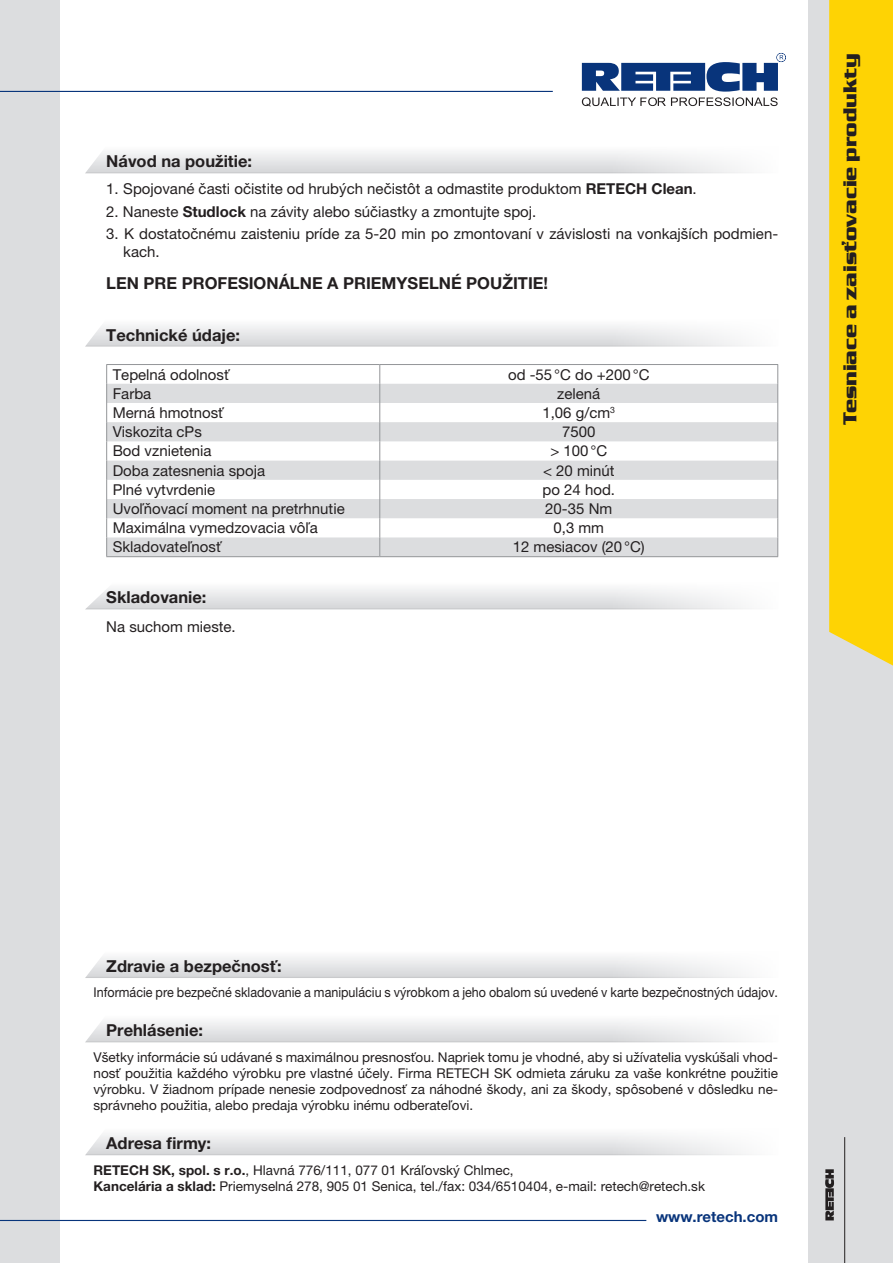
<style>
.page{position:relative;width:893px;height:1263px;background:#fff}
.page>*{position:absolute;margin:0;border:0;box-sizing:border-box;transform-origin:0 0}
.t1{font:700 19.5px "Serpentine DEE";color:#231f20}
.t2{font:700 16.5px "Helvetica Neue LT Pro";color:#231f20}
.t3{font:15px/18px "Helvetica Neue LT Pro";color:#231f20}
.t4{font:700 15px "Helvetica Neue LT Pro";color:#08347b}
.t5{font:13.5px/16.2px "Helvetica Neue LT Pro";color:#231f20;text-align:justify}
.t6{font:13.5px "Helvetica Neue LT Pro";color:#231f20;scale:.93 1}
.s1{font-weight:700}
</style>
<div class="page">
<div style="left:808px;top:0;width:85px;height:1263px;background:#dcdddf"></div>
<div style="left:829px;top:0;width:64px;height:666px;background:#fed304"></div>
<div style="left:0;top:0;width:60px;height:1263px;background:#dcdddf"></div>
<hr style="left:0;top:91px;width:553px;height:1px;background:#08347b">
<svg style="left:582px;top:53px;width:204px;height:54px"></svg>
<hr style="left:844px;top:1137px;width:1px;height:126px;background:#231f20">
<svg style="left:825px;top:1169px;width:9px;height:51px"></svg>
<hr style="left:0;top:1220px;width:646px;height:1px;background:#08347b">
<svg style="left:85px;top:957px;width:667px;height:21px"></svg>
<svg style="left:85px;top:1021px;width:664px;height:21px"></svg>
<svg style="left:85px;top:1134px;width:664px;height:21px"></svg>
<svg style="left:85px;top:152px;width:664px;height:21px"></svg>
<svg style="left:86px;top:325px;width:660px;height:21px"></svg>
<svg style="left:107px;top:384px;width:670px;height:172px;fill:#dcdddf"></svg>
<hr style="left:106px;top:364px;width:274px;height:1px;background:#939598">
<hr style="left:380px;top:364px;width:398px;height:1px;background:#939598">
<svg style="left:106px;top:365px;width:1px;height:191px"></svg>
<svg style="left:777px;top:365px;width:1px;height:191px"></svg>
<hr style="left:106px;top:556px;width:274px;height:1px;background:#939598">
<hr style="left:380px;top:556px;width:398px;height:1px;background:#939598">
<svg style="left:380px;top:365px;width:1px;height:191px"></svg>
<svg style="left:86px;top:588px;width:663px;height:21px"></svg>
<p class="t2" style="left:106px;top:151px;width:147px">Návod na použitie:</p>
<p class="t3" style="left:106px;top:180px;width:592px">1. Spojované časti očistite od hrubých nečistôt a odmastite produktom <span class="s1">RETECH Clean</span>.</p>
<p class="t3" style="left:106px;top:202px;width:432px">2. Naneste <span class="s1">Studlock</span> na závity alebo súčiastky a zmontujte spoj.</p>
<p class="t3" style="left:123px;top:224px;width:656px;text-indent:-17px">3. K dostatočnému zaisteniu príde za 5-20 min po zmontovaní v závislosti na vonkajších podmien&shy;kach.</p>
<p class="t2" style="left:106px;top:273px;width:443px">LEN PRE PROFESIONÁLNE A PRIEMYSELNÉ POUŽITIE!</p>
<p class="t2" style="left:106px;top:324px;width:135px">Technické údaje:</p>
<p class="t3" style="left:113px;top:365px;width:118px">Tepelná odolnosť</p>
<p class="t3" style="left:508px;top:365px;width:143px">od -55°C do +200°C</p>
<p class="t3" style="left:113px;top:384px;width:40px">Farba</p>
<p class="t3" style="left:557px;top:384px;width:45px">zelená</p>
<p class="t3" style="left:113px;top:403px;width:113px">Merná hmotnosť</p>
<p class="t3" style="left:542px;top:403px;width:74px">1,06 g/cm<sup>3</sup></p>
<p class="t3" style="left:113px;top:423px;width:91px">Viskozita cPs</p>
<p class="t3" style="left:562px;top:423px;width:35px">7500</p>
<p class="t3" style="left:113px;top:442px;width:100px">Bod vznietenia</p>
<p class="t3" style="left:550px;top:442px;width:58px">&gt; 100°C</p>
<p class="t3" style="left:113px;top:461px;width:154px">Doba zatesnenia spoja</p>
<p class="t3" style="left:543px;top:461px;width:73px">&lt; 20 minút</p>
<p class="t3" style="left:113px;top:480px;width:104px">Plné vytvrdenie</p>
<p class="t3" style="left:542px;top:480px;width:74px">po 24 hod.</p>
<p class="t3" style="left:113px;top:499px;width:234px">Uvoľňovací moment na pretrhnutie</p>
<p class="t3" style="left:545px;top:499px;width:68px">20-35 Nm</p>
<p class="t3" style="left:113px;top:519px;width:207px">Maximálna vymedzovacia vôľa</p>
<p class="t3" style="left:553px;top:519px;width:52px">0,3 mm</p>
<p class="t3" style="left:113px;top:538px;width:110px">Skladovateľnosť</p>
<p class="t3" style="left:513px;top:538px;width:134px">12 mesiacov (20°C)</p>
<p class="t2" style="left:106px;top:587px;width:102px">Skladovanie:</p>
<p class="t3" style="left:106px;top:617px;width:131px">Na suchom mieste.</p>
<h1 class="t1" style="left:839px;top:425px;width:373px;rotate:-90deg">Tesniace a zaisťovacie produkty</h1>
<p class="t2" style="left:106px;top:956px;width:177px">Zdravie a bezpečnosť:</p>
<p class="t6" style="left:94px;top:984px;width:738px">Informácie pre bezpečné skladovanie a manipuláciu s výrobkom a jeho obalom sú uvedené v karte bezpečnostných údajov.</p>
<p class="t2" style="left:106px;top:1020px;width:98px">Prehlásenie:</p>
<p class="t5" style="left:94px;top:1048px;width:686px">Všetky informácie sú udávané s maximálnou presnosťou. Napriek tomu je vhodné, aby si užívatelia vyskúšali vhod&shy;nosť použitia každého výrobku pre vlastné účely. Firma RETECH SK odmieta záruku za vaše konkrétne použitie výrobku. V žiadnom prípade nenesie zodpovednosť za náhodné škody, ani za škody, spôsobené v dôsledku ne&shy;správneho použitia, alebo predaja výrobku inému odberateľovi.</p>
<p class="t2" style="left:106px;top:1133px;width:106px">Adresa firmy:</p>
<p class="t5" style="left:94px;top:1161px;width:613px"><span class="s1">RETECH SK, spol. s r.o.</span>, Hlavná 776/111, 077 01 Kráľovský Chlmec,<br><span class="s1">Kancelária a sklad:</span> Priemyselná 278, 905 01 Senica, tel./fax: 034/6510404, e-mail: retech@retech.sk</p>
<p class="t4" style="left:656px;top:1207px;width:124px">www.retech.com</p>
</div>
